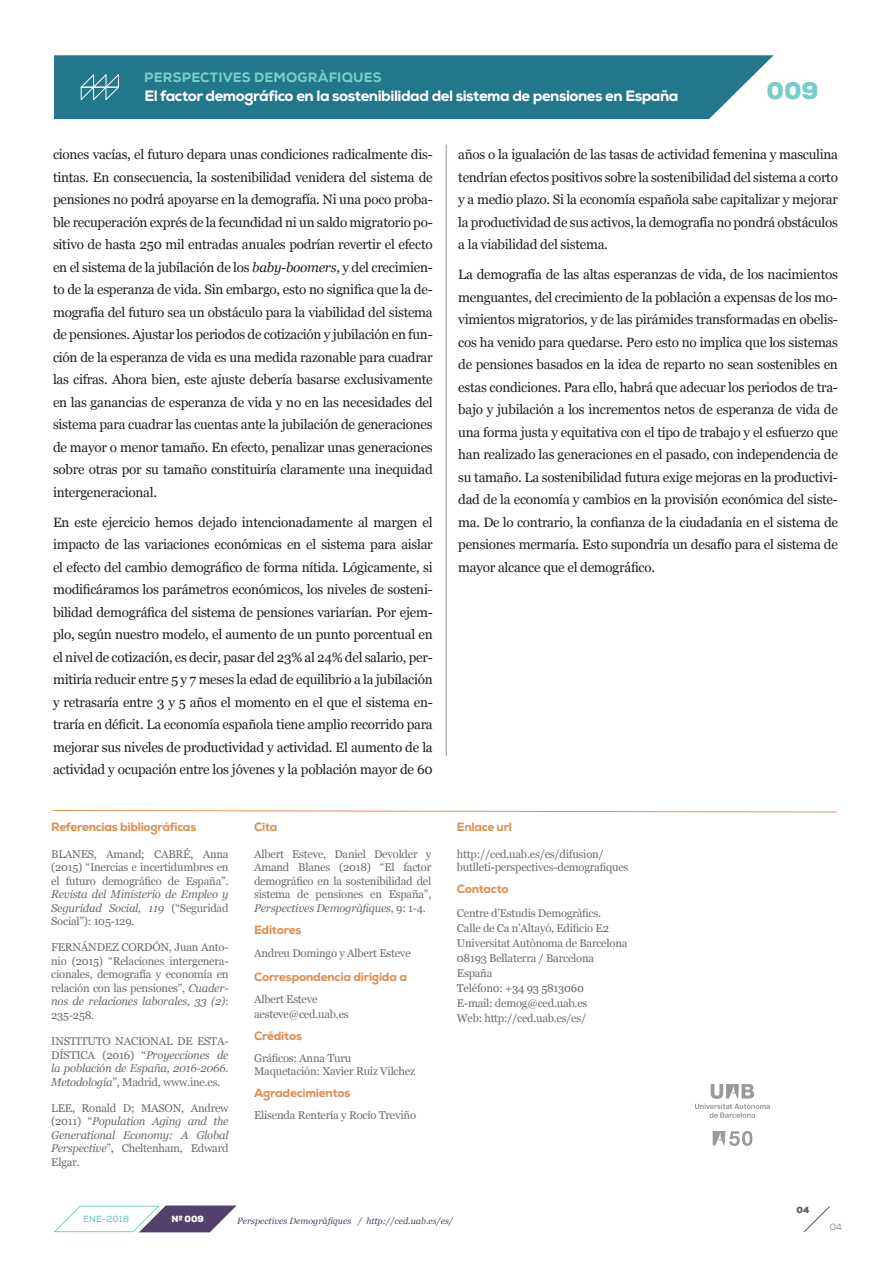
<style>
.page{position:relative;width:893px;height:1263px;background:#fff}
.page>*{position:absolute;margin:0;border:0;box-sizing:border-box;transform-origin:0 0}
.t1{font:900 24.15px "Nexa";color:#79ccc9}
.t2{font:800 15px "Nexa";letter-spacing:-.03em;color:#fff}
._1{font:13.5px/22.5px "Georgia";letter-spacing:-.02em;color:#231f20;text-align:justify}
.t3{font:800 13.5px "Nexa";letter-spacing:.015em;color:#79ccc9}
.Texto_cursiva_SUBIND{font:800 12px "Nexa";letter-spacing:-.02em;color:#e09053}
.Texto_cursiva_SUBIND-2{font:11.25px/13.5px "Georgia";letter-spacing:-.02em;color:#6c6d70;text-align:justify}
.Texto_cursiva_SUBIND-3{font:italic 11.25px/13.5px "Georgia";letter-spacing:-.02em;color:#6c6d70;text-align:justify}
.Texto_cursiva_SUBIND-4{font:italic 9px "Georgia";color:#51416c}
.Texto_pequeño{font:700 9px "Nexa";color:#79ccc9}
.t4{font:900 9px "Nexa";color:#fff}
.t5{font:900 9px "Nexa";color:#57585a}
.t6{font:300 9px "Nexa";color:#57585a}
.s1{font-style:italic}
.s2{font-style:normal}
</style>
<div class="page">
<svg style="left:53px;top:810px;width:784px;height:3px"></svg>
<hr style="left:446px;top:145px;width:1px;height:611px;background:#231f20">
<img style="left:695px;top:1084px;width:75px;height:62px">
<div style="left:54px;top:55px;width:720px;height:64px;background:#22788a"></div>
<svg style="left:79px;top:73px;width:41px;height:28px"></svg>
<svg style="left:54px;top:1205px;width:183px;height:28px"></svg>
<svg style="left:804px;top:1206px;width:26px;height:26px"></svg>
<p class="t3" style="left:144px;top:69px;width:239px">PERSPECTIVES DEMOGRÀFIQUES</p>
<p class="t2" style="left:144px;top:86px;width:536px">El factor demográfico en la sostenibilidad del sistema de pensiones en España</p>
<p class="t1" style="left:766px;top:75px;width:54px">009</p>
<p class="_1" style="left:53px;top:143px;width:381px">ciones vacías, el futuro depara unas condiciones radicalmente dis&shy;tintas. En consecuencia, la sostenibilidad venidera del sistema de pensiones no podrá apoyarse en la demografía. Ni una poco proba&shy;ble recuperación exprés de la fecundidad ni un saldo migratorio po&shy;sitivo de hasta 250 mil entradas anuales podrían revertir el efecto en el sistema de la jubilación de los <span class="s1">baby-boomers</span>, y del crecimien&shy;to de la esperanza de vida. Sin embargo, esto no significa que la de&shy;mografía del futuro sea un obstáculo para la viabilidad del sistema de pensiones. Ajustar los periodos de cotización y jubilación en fun&shy;ción de la esperanza de vida es una medida razonable para cuadrar las cifras. Ahora bien, este ajuste debería basarse exclusivamente en las ganancias de esperanza de vida y no en las necesidades del sistema para cuadrar las cuentas ante la jubilación de generaciones de mayor o menor tamaño. En efecto, penalizar unas generaciones sobre otras por su tamaño constituiría claramente una inequidad intergeneracional.</p>
<p class="_1" style="left:53px;top:511px;width:381px">En este ejercicio hemos dejado intencionadamente al margen el impacto de las variaciones económicas en el sistema para aislar el efecto del cambio demográfico de forma nítida. Lógicamente, si modificáramos los parámetros económicos, los niveles de sosteni&shy;bilidad demográfica del sistema de pensiones variarían. Por ejem&shy;plo, según nuestro modelo, el aumento de un punto porcentual en el nivel de cotización, es decir, pasar del 23% al 24% del salario, per&shy;mitiría reducir entre 5 y 7 meses la edad de equilibrio a la jubilación y retrasaría entre 3 y 5 años el momento en el que el sistema en&shy;traría en déficit. La economía española tiene amplio recorrido para mejorar sus niveles de productividad y actividad. El aumento de la actividad y ocupación entre los jóvenes y la población mayor de 60</p>
<p class="Texto_cursiva_SUBIND" style="left:51px;top:819px;width:147px">Referencias bibliográficas</p>
<p class="Texto_cursiva_SUBIND-2" style="left:51px;top:847px;width:179px">BLANES, Amand; CABRÉ, Anna (2015) “Inercias e incertidumbres en el futuro demográfico de España”.<br><span class="s1">Revista del Ministerio de Empleo y Seguridad Social, 119</span> (“Seguridad Social”): 105-129.</p>
<p class="Texto_cursiva_SUBIND-2" style="left:51px;top:941px;width:179px">FERNÁNDEZ CORDÓN, Juan Anto&shy;nio (2015) “Relaciones intergenera&shy;cionales, demografía y economía en relación con las pensiones”, <span class="s1">Cuader&shy;nos de relaciones laborales, 33 (2)</span>:<br>235-258.</p>
<p class="Texto_cursiva_SUBIND-2" style="left:51px;top:1035px;width:179px">INSTITUTO NACIONAL DE ESTA-DÍSTICA (2016) “<span class="s1">Proyecciones de la población de España, 2016-2066.<br>Metodología</span>”, Madrid, www.ine.es.</p>
<p class="Texto_cursiva_SUBIND-3" style="left:51px;top:1101px;width:179px"><span class="s2">LEE, Ronald D; MASON, Andrew (2011) “</span>Population Aging and the Generational Economy: A Global Perspective<span class="s2">”, Cheltenham, Edward Elgar.</span></p>
<p class="Texto_cursiva_SUBIND" style="left:254px;top:819px;width:25px">Cita</p>
<p class="Texto_cursiva_SUBIND-2" style="left:254px;top:847px;width:179px">Albert Esteve, Daniel Devolder y Amand Blanes (2018) “El factor demográfico en la sostenibilidad del sistema de pensiones en España”, <span class="s1">Perspectives Demogràfiques</span>, 9: 1-4.</p>
<p class="Texto_cursiva_SUBIND" style="left:254px;top:922px;width:49px">Editores</p>
<p class="Texto_cursiva_SUBIND-2" style="left:254px;top:947px;width:158px">Andreu Domingo y Albert Esteve</p>
<p class="Texto_cursiva_SUBIND" style="left:254px;top:969px;width:155px">Correspondencia dirigida a</p>
<p class="Texto_cursiva_SUBIND-2" style="left:254px;top:992px;width:65px">Albert Esteve</p>
<p class="Texto_cursiva_SUBIND-2" style="left:254px;top:1007px;width:96px">aesteve@ced.uab.es</p>
<p class="Texto_cursiva_SUBIND" style="left:254px;top:1028px;width:49px">Créditos</p>
<p class="Texto_cursiva_SUBIND-2" style="left:254px;top:1051px;width:99px">Gráficos: Anna Turu</p>
<p class="Texto_cursiva_SUBIND-2" style="left:254px;top:1065px;width:162px">Maquetación: Xavier Ruiz Vilchez</p>
<p class="Texto_cursiva_SUBIND" style="left:254px;top:1085px;width:98px">Agradecimientos</p>
<p class="Texto_cursiva_SUBIND-2" style="left:254px;top:1109px;width:164px">Elisenda Rentería y Rocío Treviño</p>
<p class="_1" style="left:458px;top:143px;width:381px">años o la igualación de las tasas de actividad femenina y masculina tendrían efectos positivos sobre la sostenibilidad del sistema a corto y a medio plazo. Si la economía española sabe capitalizar y mejorar la productividad de sus activos, la demografía no pondrá obstáculos a la viabilidad del sistema.</p>
<p class="_1" style="left:458px;top:263px;width:381px">La demografía de las altas esperanzas de vida, de los nacimientos menguantes, del crecimiento de la población a expensas de los mo&shy;vimientos migratorios, y de las pirámides transformadas en obelis&shy;cos ha venido para quedarse. Pero esto no implica que los sistemas de pensiones basados en la idea de reparto no sean sostenibles en estas condiciones. Para ello, habrá que adecuar los periodos de tra&shy;bajo y jubilación a los incrementos netos de esperanza de vida de una forma justa y equitativa con el tipo de trabajo y el esfuerzo que han realizado las generaciones en el pasado, con independencia de su tamaño. La sostenibilidad futura exige mejoras en la productivi&shy;dad de la economía y cambios en la provisión económica del siste&shy;ma. De lo contrario, la confianza de la ciudadanía en el sistema de pensiones mermaría. Esto supondría un desafío para el sistema de mayor alcance que el demográfico.</p>
<p class="Texto_cursiva_SUBIND" style="left:457px;top:820px;width:57px">Enlace url</p>
<p class="Texto_cursiva_SUBIND-2" style="left:457px;top:847px;width:173px">http://ced.uab.es/es/difusion/ butlleti-perspectives-demografiques</p>
<p class="Texto_cursiva_SUBIND" style="left:457px;top:881px;width:53px">Contacto</p>
<p class="Texto_cursiva_SUBIND-2" style="left:457px;top:906px;width:146px">Centre d’Estudis Demogràfics.</p>
<p class="Texto_cursiva_SUBIND-2" style="left:457px;top:921px;width:154px">Calle de Ca n’Altayó, Edificio E2</p>
<p class="Texto_cursiva_SUBIND-2" style="left:457px;top:936px;width:172px">Universitat Autònoma de Barcelona</p>
<p class="Texto_cursiva_SUBIND-2" style="left:457px;top:951px;width:139px">08193 Bellaterra / Barcelona</p>
<p class="Texto_cursiva_SUBIND-2" style="left:457px;top:966px;width:37px">España</p>
<p class="Texto_cursiva_SUBIND-2" style="left:457px;top:981px;width:129px">Teléfon0: +34 93 5813060</p>
<p class="Texto_cursiva_SUBIND-2" style="left:457px;top:996px;width:132px">E-mail: demog@ced.uab.es</p>
<p class="Texto_cursiva_SUBIND-2" style="left:457px;top:1011px;width:131px">Web: http://ced.uab.es/es/</p>
<p class="Texto_pequeño" style="left:83px;top:1213px;width:47px">ENE-2018</p>
<p class="t4" style="left:171px;top:1213px;width:34px">Nº 009</p>
<p class="Texto_cursiva_SUBIND-4" style="left:237px;top:1215px;width:217px">Perspectives Demogràfiques / http://ced.uab.es/es/</p>
<p class="t5" style="left:797px;top:1204px;width:14px">04</p>
<p class="t6" style="left:830px;top:1221px;width:13px">04</p>
</div>
